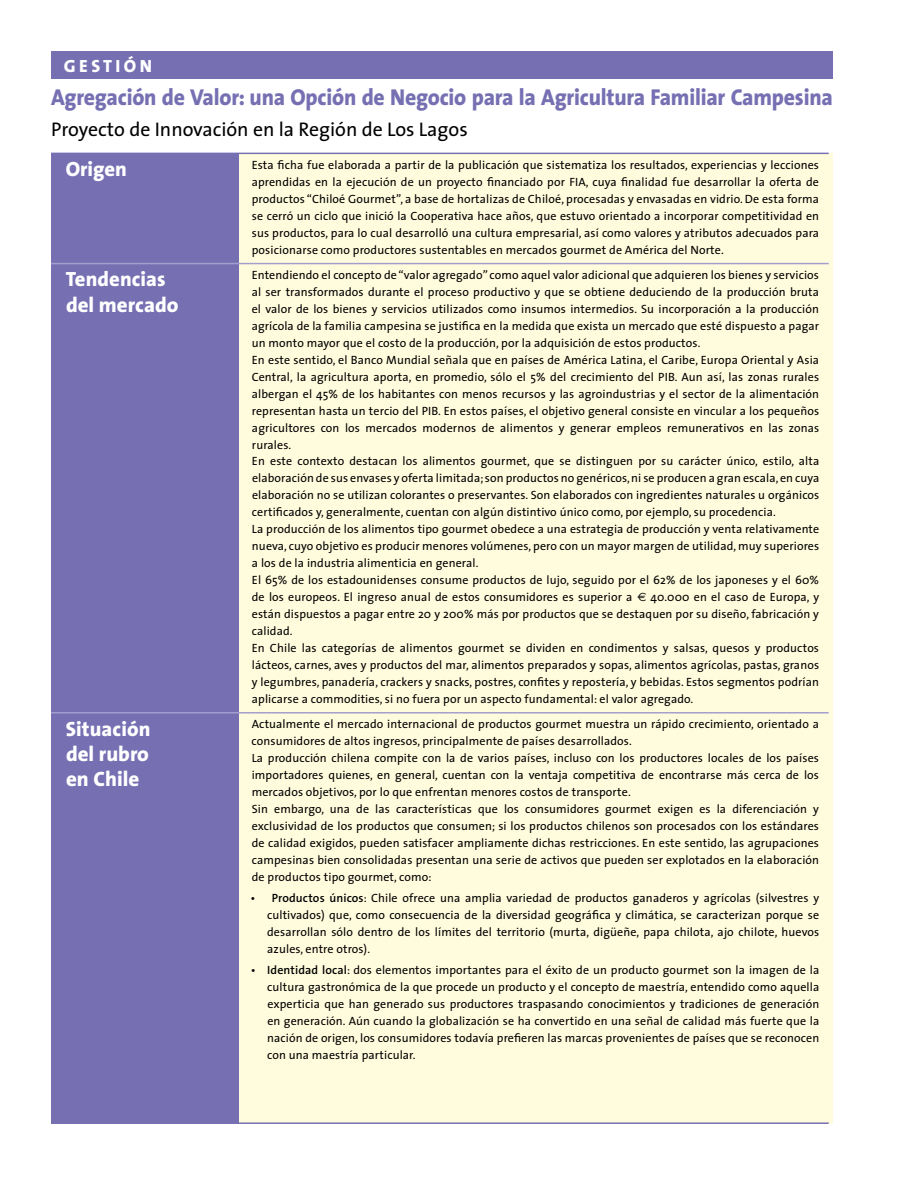
<style>
.page{position:relative;width:918px;height:1188px;background:#fff}
.page>*{position:absolute;margin:0;border:0;box-sizing:border-box;transform-origin:0 0}
.t1{font:800 23.1px "The Sans";letter-spacing:-.01em;color:#7670b3;scale:.94 1}
.t2{font:800 21px/25.2px "The Sans";color:#fff}
.t3{font:800 20.7px "The Sans";letter-spacing:.005em;color:#fff}
.t4{font:19.8px "The Sans";color:#000}
.t5{font:800 17.7px "The Sans";letter-spacing:.2em;color:#fff}
.t6{font:12px/17px "The Sans";letter-spacing:.01em;color:#000;text-align:justify}
.s1{font-weight:600}
</style>
<div class="page">
<div style="left:60px;top:154px;width:773px;height:970px;background:#fffcdd"></div>
<div style="left:51px;top:154px;width:187px;height:969px;background:#7670b3"></div>
<hr style="left:51px;top:153px;width:778px;height:1px;background:#7670b3">
<hr style="left:51px;top:263px;width:778px;height:1px;background:#a39ecd">
<hr style="left:51px;top:712px;width:778px;height:2px;background:#a39ecd">
<hr style="left:51px;top:1122px;width:778px;height:2px;background:#7670b3">
<div style="left:51px;top:52px;width:782px;height:27px;background:#7670b3"></div>
<h3 class="t5" style="left:64px;top:51px;width:90px">GESTIÓN</h3>
<h1 class="t1" style="left:51px;top:78px;width:833px">Agregación de Valor: una Opción de Negocio para la Agricultura Familiar Campesina</h1>
<h3 class="t4" style="left:51px;top:113px;width:418px">Proyecto de Innovación en la Región de Los Lagos</h3>
<h3 class="t3" style="left:66px;top:152px;width:63px">Origen</h3>
<p class="t6" style="left:252px;top:156px;width:569px">Esta ficha fue elaborada a partir de la publicación que sistematiza los resultados, experiencias y lecciones aprendidas en la ejecución de un proyecto financiado por FIA, cuya finalidad fue desarrollar la oferta de productos “Chiloé Gourmet”, a base de hortalizas de Chiloé, procesadas y envasadas en vidrio. De esta forma se cerró un ciclo que inició la Cooperativa hace años, que estuvo orientado a incorporar competitividad en sus productos, para lo cual desarrolló una cultura empresarial, así como valores y atributos adecuados para posicionarse como productores sustentables en mercados gourmet de América del Norte.</p>
<h3 class="t3" style="left:66px;top:262px;width:102px">Tendencias</h3>
<p class="t6" style="left:252px;top:266px;width:569px;text-align:left">Entendiendo el concepto de “valor agregado” como aquel valor adicional que adquieren los bienes y servicios al ser transformados durante el proceso productivo y que se obtiene deduciendo de la producción bruta el valor de los bienes y servicios utilizados como insumos intermedios. Su incorporación a la producción agrícola de la familia campesina se justifica en la medida que exista un mercado que esté dispuesto a pagar un monto mayor que el costo de la producción, por la adquisición de estos productos.<br>En este sentido, el Banco Mundial señala que en países de América Latina, el Caribe, Europa Oriental y Asia Central, la agricultura aporta, en promedio, sólo el 5% del crecimiento del PIB. Aun así, las zonas rurales albergan el 45% de los habitantes con menos recursos y las agroindustrias y el sector de la alimentación representan hasta un tercio del PIB. En estos países, el objetivo general consiste en vincular a los pequeños agricultores con los mercados modernos de alimentos y generar empleos remunerativos en las zonas rurales.<br>En este contexto destacan los alimentos gourmet, que se distinguen por su carácter único, estilo, alta elaboración de sus envases y oferta limitada; son productos no genéricos,ni se producen a gran escala,en cuya elaboración no se utilizan colorantes o preservantes. Son elaborados con ingredientes naturales u orgánicos certificados y, generalmente, cuentan con algún distintivo único como, por ejemplo, su procedencia.<br>La producción de los alimentos tipo gourmet obedece a una estrategia de producción y venta relativamente nueva, cuyo objetivo es producir menores volúmenes, pero con un mayor margen de utilidad, muy superiores a los de la industria alimenticia en general.<br>El 65% de los estadounidenses consume productos de lujo, seguido por el 62% de los japoneses y el 60% de los europeos. El ingreso anual de estos consumidores es superior a</p>
<h2 class="t2" style="left:66px;top:292px;width:114px">del mercado</h2>
<p class="t6" style="left:252px;top:588px;width:569px;text-align:left;text-indent:399px">40.000 en el caso de Europa, y están dispuestos a pagar entre 20 y 200% más por productos que se destaquen por su diseño, fabricación y calidad.<br>En Chile las categorías de alimentos gourmet se dividen en condimentos y salsas, quesos y productos lácteos, carnes, aves y productos del mar, alimentos preparados y sopas, alimentos agrícolas, pastas, granos y legumbres, panadería, crackers y snacks, postres, confites y repostería, y bebidas. Estos segmentos podrían aplicarse a commodities, si no fuera por un aspecto fundamental: el valor agregado.</p>
<h3 class="t3" style="left:66px;top:711px;width:86px">Situación</h3>
<p class="t6" style="left:252px;top:715px;width:569px;text-align:left">Actualmente el mercado internacional de productos gourmet muestra un rápido crecimiento, orientado a consumidores de altos ingresos, principalmente de países desarrollados.<br>La producción chilena compite con la de varios países, incluso con los productores locales de los países importadores quienes, en general, cuentan con la ventaja competitiva de encontrarse más cerca de los mercados objetivos, por lo que enfrentan menores costos de transporte.<br>Sin embargo, una de las características que los consumidores gourmet exigen es la diferenciación y exclusividad de los productos que consumen; si los productos chilenos son procesados con los estándares de calidad exigidos, pueden satisfacer ampliamente dichas restricciones. En este sentido, las agrupaciones campesinas bien consolidadas presentan una serie de activos que pueden ser explotados en la elaboración de productos tipo gourmet, como:</p>
<p class="t6" style="left:267px;top:889px;width:554px;text-indent:-16px">• <span class="s1">Productos únicos</span>: Chile ofrece una amplia variedad de productos ganaderos y agrícolas (silvestres y cultivados) que, como consecuencia de la diversidad geográfica y climática, se caracterizan porque se desarrollan sólo dentro de los límites del territorio (murta, digüeñe, papa chilota, ajo chilote, huevos azules, entre otros).</p>
<p class="t6" style="left:267px;top:961px;width:554px;text-indent:-17px">• <span class="s1">Identidad local</span>: dos elementos importantes para el éxito de un producto gourmet son la imagen de la cultura gastronómica de la que procede un producto y el concepto de maestría, entendido como aquella experticia que han generado sus productores traspasando conocimientos y tradiciones de generación en generación. Aún cuando la globalización se ha convertido en una señal de calidad más fuerte que la nación de origen, los consumidores todavía prefieren las marcas provenientes de países que se reconocen con una maestría particular.</p>
<h2 class="t2" style="left:66px;top:741px;width:84px">del rubro en Chile</h2>
</div>
